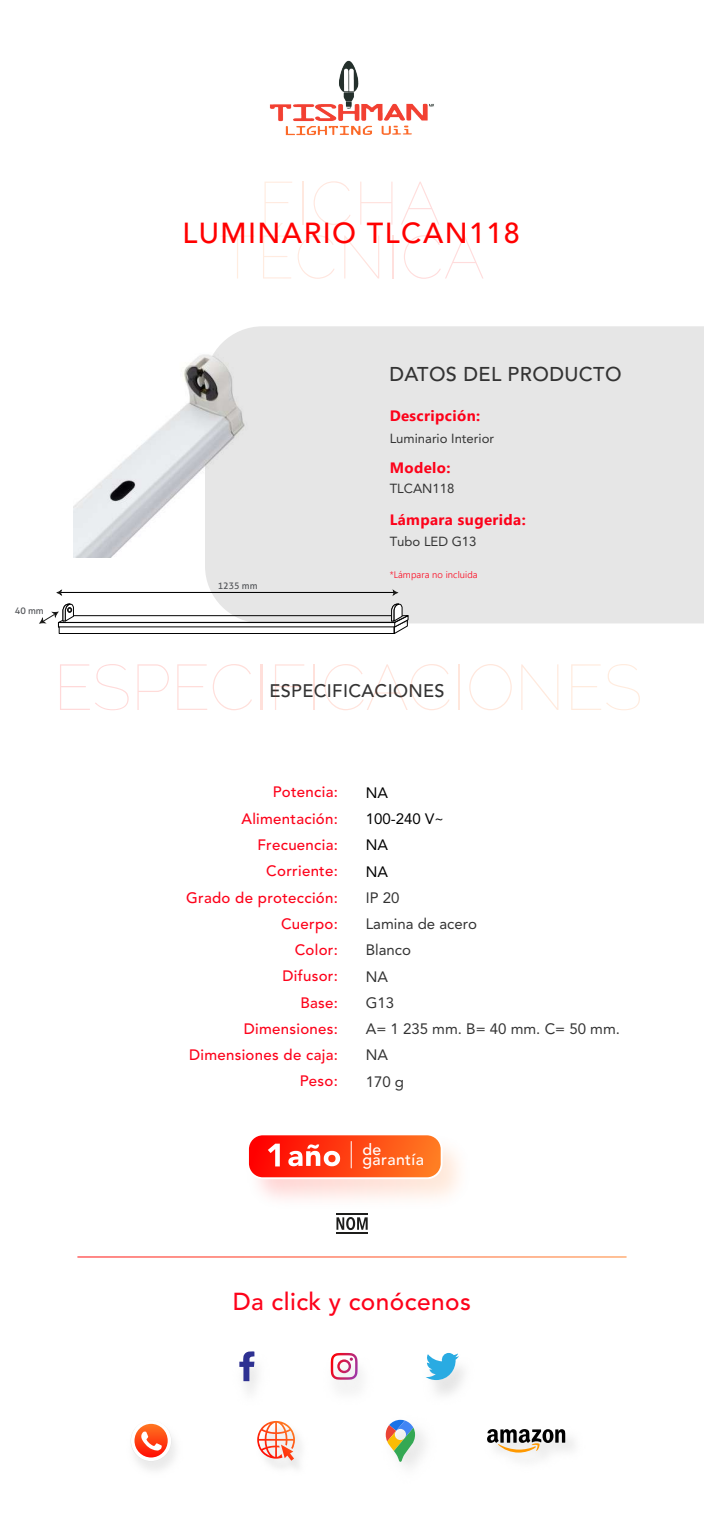
<style>
.page{position:relative;width:704px;height:1523px;background:#fff}
.page>*{position:absolute;margin:0;border:0;box-sizing:border-box;transform-origin:0 0}
.t1{font:500 28.75px "Avenir LT Std";letter-spacing:.05em;color:#f00}
.t2{font:500 24.38px "Avenir LT Std";letter-spacing:.02em;color:#fd021a}
.t3{font:500 19.88px "Avenir LT Std";letter-spacing:.02em;color:#333}
.t4{font:500 18.06px "Avenir LT Std";letter-spacing:.02em;color:#333}
.t5{font:500 15.88px "Avenir LT Std";letter-spacing:.025em;color:#fff}
.t6{font:500 15px/26.2px "Avenir LT Std";letter-spacing:.02em;color:#fd021a;text-align:right}
.t7{font:15px/26.2px "Avenir LT Std";color:#333}
.t8{font:700 15px "Segoe UI";letter-spacing:.025em;color:#fd021a}
.t9{font:15px/26.2px "Avenir LT Std";color:#000}
.t10{font:13.12px "Avenir LT Std";color:#333}
.t11{font:300 9.44px "Segoe UI";letter-spacing:.01em;color:#fd021a}
.t12{font:9.12px "Aller";color:#515357}
</style>
<div class="page">
<hr style="left:302px;top:182px;width:1px;height:43px;background:#ffe8df">
<svg style="left:313px;top:181px;width:37px;height:44px"></svg>
<svg style="left:360px;top:182px;width:32px;height:43px"></svg>
<svg style="left:401px;top:182px;width:38px;height:43px"></svg>
<svg style="left:220px;top:235px;width:34px;height:43px"></svg>
<svg style="left:263px;top:235px;width:28px;height:43px"></svg>
<svg style="left:264px;top:182px;width:28px;height:46px"></svg>
<svg style="left:297px;top:235px;width:37px;height:44px"></svg>
<svg style="left:344px;top:235px;width:35px;height:43px"></svg>
<hr style="left:392px;top:235px;width:1px;height:43px;background:#ffe0dd">
<svg style="left:404px;top:235px;width:79px;height:44px"></svg>
<div style="left:205px;top:326px;width:498px;height:297px;background:#e6e6e6"></div>
<svg style="left:77px;top:1256px;width:549px;height:1px"></svg>
<svg style="left:336px;top:1217px;width:31px;height:13px"></svg>
<hr style="left:336px;top:1231px;width:31px;height:2px;background:#1d1d1b">
<img style="left:243px;top:1351px;width:221px;height:44px">
<svg style="left:425px;top:1352px;width:33px;height:28px"></svg>
<svg style="left:239px;top:1351px;width:15px;height:30px"></svg>
<svg style="left:330px;top:1352px;width:27px;height:27px"></svg>
<img style="left:269px;top:60px;width:165px;height:76px">
<img style="left:504px;top:1432px;width:70px;height:26px">
<svg style="left:487px;top:1429px;width:78px;height:23px"></svg>
<img style="left:399px;top:1429px;width:26px;height:38px">
<svg style="left:385px;top:1419px;width:30px;height:42px"></svg>
<img style="left:267px;top:1434px;width:34px;height:34px">
<svg style="left:257px;top:1421px;width:38px;height:39px"></svg>
<svg style="left:131px;top:1420px;width:40px;height:41px"></svg>
<img style="left:73px;top:333px;width:224px;height:224px">
<svg style="left:60px;top:664px;width:69px;height:46px"></svg>
<svg style="left:137px;top:664px;width:32px;height:46px"></svg>
<svg style="left:177px;top:664px;width:75px;height:46px"></svg>
<hr style="left:261px;top:664px;width:1px;height:46px;background:#ffdfda">
<svg style="left:275px;top:664px;width:29px;height:46px"></svg>
<hr style="left:313px;top:664px;width:2px;height:46px;background:#ffe1db">
<svg style="left:324px;top:664px;width:125px;height:46px"></svg>
<hr style="left:458px;top:664px;width:1px;height:46px;background:#ffe6dc">
<svg style="left:469px;top:664px;width:42px;height:46px"></svg>
<svg style="left:521px;top:664px;width:37px;height:46px"></svg>
<svg style="left:571px;top:664px;width:68px;height:46px"></svg>
<img style="left:258px;top:1147px;width:201px;height:68px">
<svg style="left:248px;top:1135px;width:194px;height:44px;background:#fe5d35"></svg>
<hr style="left:58px;top:592px;width:335px;height:1px;background:#030303">
<svg style="left:57px;top:590px;width:5px;height:5px"></svg>
<svg style="left:392px;top:590px;width:5px;height:5px"></svg>
<svg style="left:40px;top:603px;width:368px;height:31px"></svg>
<p class="t12" style="left:15px;top:605px;width:30px">40 mm</p>
<h1 class="t1" style="left:182px;top:216px;width:338px">LUMINARIO TLCAN118</h1>
<h3 class="t3" style="left:389px;top:362px;width:233px">DATOS DEL PRODUCTO</h3>
<p class="t8" style="left:389px;top:402px;width:92px">Descripción:</p>
<p class="t8" style="left:389px;top:454px;width:62px">Modelo:</p>
<p class="t10" style="left:389px;top:430px;width:106px">Luminario Interior</p>
<p class="t10" style="left:389px;top:481px;width:66px">TLCAN118</p>
<p class="t8" style="left:389px;top:505px;width:137px">Lámpara sugerida:</p>
<p class="t10" style="left:389px;top:533px;width:88px">Tubo LED G13</p>
<p class="t12" style="left:217px;top:580px;width:41px">1235 mm</p>
<p class="t11" style="left:389px;top:565px;width:89px">*Lámpara no incluida</p>
<p class="t4" style="left:269px;top:680px;width:177px">ESPECIFICACIONES</p>
<p class="t6" style="left:186px;top:779px;width:153px">Potencia:<br>Alimentación:<br>Frecuencia:<br>Corriente:<br>Grado de protección:<br>Cuerpo:<br>Color:<br>Difusor:<br>Base:<br>Dimensiones:<br>Dimensiones de caja:<br>Peso:</p>
<p class="t9" style="left:365px;top:779px;width:80px">NA<br>100-240 V~<br>NA<br>NA</p>
<p class="t7" style="left:365px;top:884px;width:255px">IP 20<br>Lamina de acero<br>Blanco<br>NA<br>G13<br>A= 1 235 mm. B= 40 mm. C= 50 mm.<br>NA<br>170 g</p>
<p class="t5" style="left:362px;top:1140px;width:20px">de</p>
<p class="t5" style="left:362px;top:1150px;width:63px">garantía</p>
<h2 class="t2" style="left:232px;top:1287px;width:239px">Da click y conócenos</h2>
</div>
